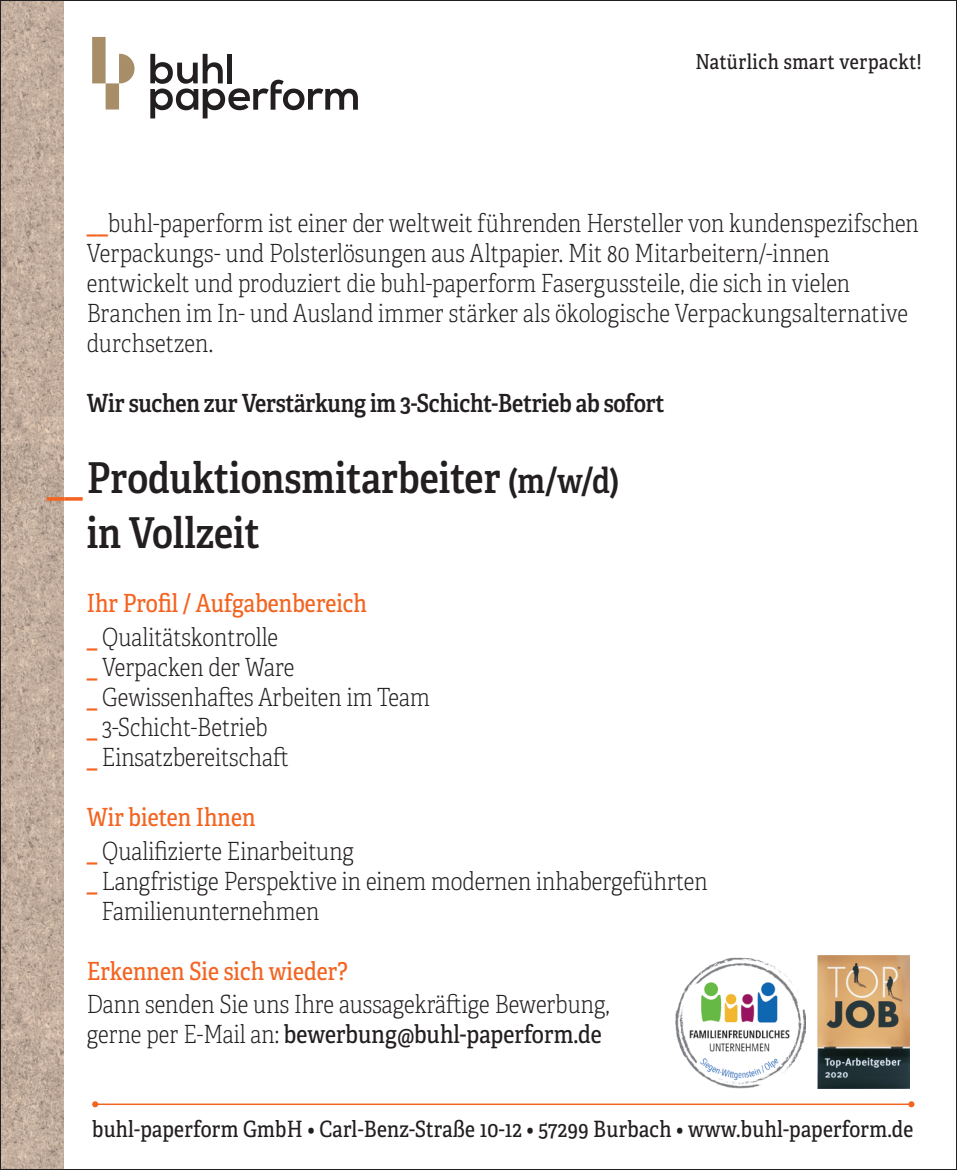
<style>
.page{position:relative;width:957px;height:1170px;background:#fff}
.page>*{position:absolute;margin:0;border:0;box-sizing:border-box;transform-origin:0 0}
.t1{font:42.5px/54.8px "Adelle Condensed Sb";color:#231f20}
.t2{font:25px/30px "Adelle Condensed Th";color:#231f20}
.t3{font:25px "Adelle Condensed";color:#f36421}
.t4{font:25px "Adelle Condensed Sb";letter-spacing:-.01em;color:#231f20}
.t5{font:25px "Adelle Condensed";color:#231f20}
.t6{font:22.5px "Adelle Condensed";letter-spacing:.01em;color:#231f20}
.t7{font:20.75px "Adelle Condensed";letter-spacing:.025em;color:#231f20}
.s1{font-family:"Adelle Condensed Sb";color:#f36421}
.s2{color:#f36421}
.s3{font-size:35px}
.s4{font-family:"Adelle Condensed Th"}
</style>
<div class="page">
<img style="left:2px;top:2px;width:62px;height:1165px">
<hr style="left:95px;top:1103px;width:816px;height:1px;background:#f36421">
<svg style="left:92px;top:1101px;width:6px;height:6px"></svg>
<svg style="left:908px;top:1101px;width:6px;height:6px"></svg>
<div style="left:106px;top:83px;width:13px;height:26px;background:#a78d68"></div>
<div style="left:92px;top:37px;width:14px;height:46px;background:#a78d68"></div>
<svg style="left:119px;top:54px;width:16px;height:29px"></svg>
<svg style="left:150px;top:54px;width:208px;height:64px"></svg>
<img style="left:817px;top:955px;width:92px;height:132px">
<img style="left:675px;top:957px;width:131px;height:132px">
<p class="t7" style="left:695px;top:46px;width:228px">Natürlich smart verpackt!</p>
<p class="t2" style="left:87px;top:207px;width:833px"><span class="s1">__</span>buhl-paperform ist einer der weltweit führenden Hersteller von kundenspezifschen Verpackungs- und Polsterlösungen aus Altpapier. Mit 80 Mitarbeitern/-innen entwickelt und produziert die buhl-paperform Fasergussteile, die sich in vielen Branchen im In- und Ausland immer stärker als ökologische Verpackungsalternative durchsetzen.</p>
<p class="t4" style="left:87px;top:384px;width:579px">Wir suchen zur Verstärkung im 3-Schicht-Betrieb ab sofort</p>
<h1 class="t1" style="left:87px;top:448px;width:534px;text-indent:-40px"><span class="s2">__</span>Produktionsmitarbeiter <span class="s3">(m/w/d) </span>in Vollzeit</h1>
<p class="t3" style="left:87px;top:585px;width:282px">Ihr Profil / Aufgabenbereich</p>
<p class="t2" style="left:87px;top:621px;width:344px"><span class="s1">_</span> Qualitätskontrolle<br><span class="s1">_</span> Verpacken der Ware<br><span class="s1">_</span> Gewissenhaftes Arbeiten im Team <span class="s1">_</span> 3-Schicht-Betrieb<br><span class="s1">_</span> Einsatzbereitschaft</p>
<p class="t3" style="left:87px;top:799px;width:170px">Wir bieten Ihnen</p>
<p class="t2" style="left:87px;top:835px;width:269px"><span class="s1">_</span> Qualifizierte Einarbeitung</p>
<p class="t2" style="left:87px;top:865px;width:622px"><span class="s1">_</span> Langfristige Perspektive in einem modernen inhabergeführten</p>
<p class="t2" style="left:101px;top:895px;width:219px">Familienunternehmen</p>
<p class="t3" style="left:87px;top:952px;width:262px">Erkennen Sie sich wieder?</p>
<p class="t2" style="left:87px;top:988px;width:524px">Dann senden Sie uns Ihre aussagekräftige Bewerbung,</p>
<p class="t5" style="left:87px;top:1016px;width:516px"><span class="s4">gerne per E-Mail an:</span> bewerbung@buhl-paperform.de</p>
<p class="t6" style="left:92px;top:1112px;width:823px">buhl-paperform GmbH • Carl-Benz-Straße 10-12 • 57299 Burbach • www.buhl-paperform.de</p>
</div>
